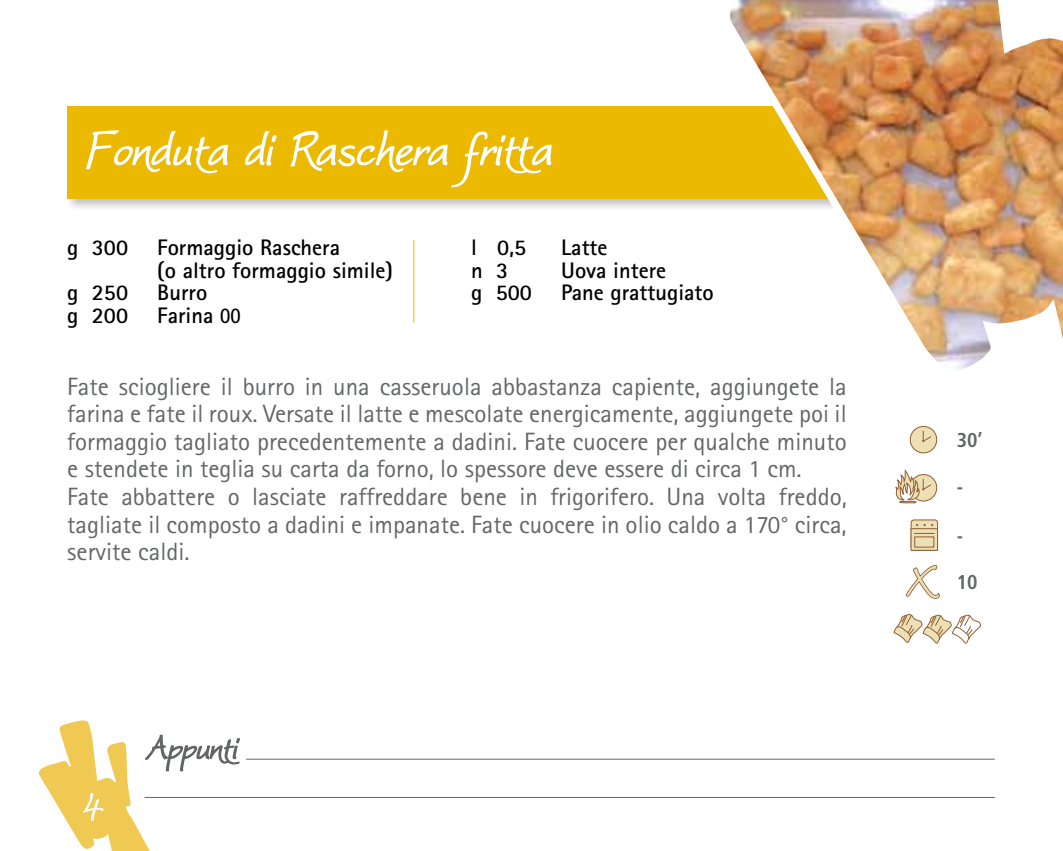
<style>
.page{position:relative;width:1063px;height:851px;background:#fff}
.page>*{position:absolute;margin:0;border:0;box-sizing:border-box;transform-origin:0 0}
.t1{font:italic 62.5px "Worstveld Sling Extra";letter-spacing:-.005em;color:#fff}
.t2{font:italic 42.5px "Worstveld Sling Extra";color:#fff}
.t3{font:25px/27.5px "Rotis Sans Serif";color:#646567}
.t4{font:700 22.5px/22.5px "Rotis Sans Serif";color:#000}
.t5{font:700 condensed 20px "Frutiger";color:#646567}
</style>
<div class="page">
<div style="left:65px;top:103px;width:817px;height:108px;background:#000;opacity:.25"></div>
<div style="left:67px;top:106px;width:802px;height:92px;background:#ebb900"></div>
<hr style="left:144px;top:796px;width:851px;height:1px;background:#646567">
<hr style="left:246px;top:758px;width:749px;height:1px;background:#646567">
<svg style="left:893px;top:614px;width:88px;height:30px"></svg>
<div style="left:911px;top:520px;width:27px;height:30px;background:#ece0b4;border-radius:3px"></div>
<div style="left:911px;top:519px;width:27px;height:31px;border:1px solid #935f36;border-radius:3px"></div>
<svg style="left:911px;top:548px;width:27px;height:2px"></svg>
<svg style="left:911px;top:524px;width:27px;height:24px"></svg>
<svg style="left:905px;top:565px;width:35px;height:34px"></svg>
<img style="left:718px;top:0;width:345px;height:504px">
<hr style="left:413px;top:240px;width:1px;height:82px;background:#ebb900">
<svg style="left:38px;top:720px;width:203px;height:130px"></svg>
<svg style="left:86px;top:130px;width:143px;height:44px"></svg>
<svg style="left:245px;top:131px;width:32px;height:35px"></svg>
<svg style="left:290px;top:130px;width:262px;height:58px"></svg>
<h1 class="t1" style="left:85px;top:119px;width:469px">Fonduta di Raschera fritta</h1>
<p class="t4" style="left:67px;top:236px;width:62px">g 300</p>
<p class="t4" style="left:157px;top:236px;width:237px">Formaggio Raschera<br>(o altro formaggio simile)</p>
<p class="t4" style="left:67px;top:281px;width:62px">g 250</p>
<p class="t4" style="left:157px;top:281px;width:51px">Burro</p>
<p class="t4" style="left:67px;top:303px;width:62px">g 200</p>
<p class="t4" style="left:157px;top:303px;width:85px">Farina 00</p>
<p class="t4" style="left:471px;top:236px;width:56px">l 0,5</p>
<p class="t4" style="left:561px;top:236px;width:48px">Latte</p>
<p class="t4" style="left:471px;top:258px;width:39px">n 3</p>
<p class="t4" style="left:561px;top:258px;width:106px">Uova intere</p>
<p class="t4" style="left:471px;top:281px;width:62px">g 500</p>
<p class="t4" style="left:561px;top:281px;width:154px">Pane grattugiato</p>
<p class="t3" style="left:67px;top:372px;width:781px">Fate sciogliere il burro in una casseruola abbastanza capiente, aggiungete la farina e fate il roux. Versate il latte e mescolate energicamente, aggiungete poi il formaggio tagliato precedentemente a dadini. Fate cuocere per qualche minuto e stendete in teglia su carta da forno, lo spessore deve essere di circa 1 cm.<br>Fate abbattere o lasciate raffreddare bene in frigorifero. Una volta freddo, tagliate il composto a dadini e impanate. Fate cuocere in olio caldo a 170° circa, servite caldi.</p>
<h2 class="t2" style="left:82px;top:783px;width:23px">4</h2>
<p class="t5" style="left:957px;top:428px;width:27px">30’</p>
<p class="t5" style="left:957px;top:475px;width:8px">-</p>
<p class="t5" style="left:957px;top:523px;width:8px">-</p>
<p class="t5" style="left:957px;top:570px;width:22px">10</p>
</div>
